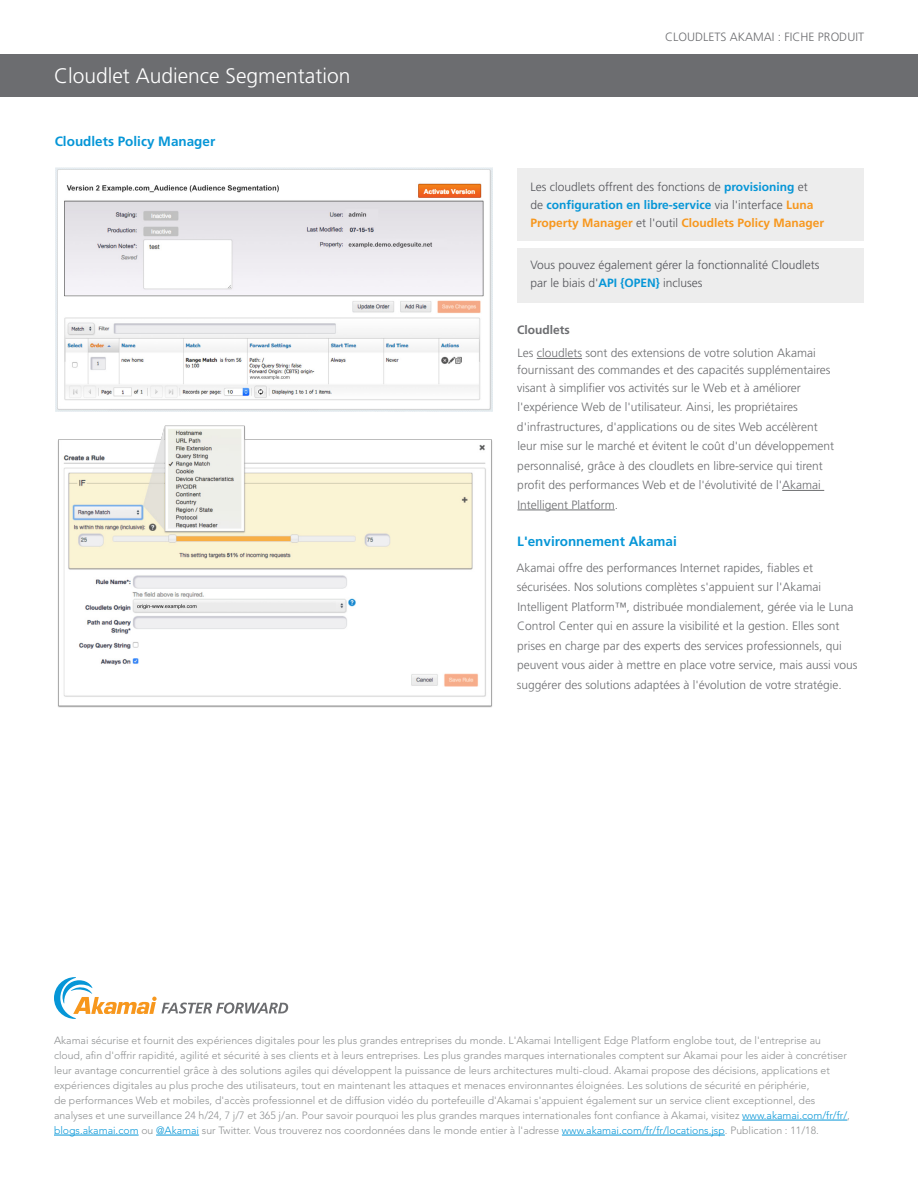
<style>
.page{position:relative;width:918px;height:1188px;background:#fff}
.page>*{position:absolute;margin:0;border:0;box-sizing:border-box;transform-origin:0 0}
.t1{font:300 21px "Frutiger";color:#fff}
.t2{font:700 13.5px "Frutiger";color:#0696d7}
.t3{font:300 12px/19.5px "Frutiger";color:#6c6d70}
.t4{font:300 12px/18px "Frutiger";color:#54555a}
.t5{font:700 12px "Frutiger";color:#6c6d70}
.t6{font:300 10.5px/15px "Avenir LT Std";color:#8e9091}
.s1{font-weight:700;color:#0696d7}
.s2{font-weight:700;color:#f7971d}
.s3{color:#0696d7}
</style>
<div class="page">
<div style="left:0;top:54px;width:918px;height:43px;background:#6c6d70"></div>
<hr style="left:537px;top:358px;width:45px;height:1px;background:#6c6d70">
<hr style="left:782px;top:490px;width:42px;height:1px;background:#6c6d70">
<hr style="left:517px;top:510px;width:98px;height:1px;background:#6c6d70">
<img style="left:56px;top:167px;width:437px;height:245px">
<img style="left:58px;top:425px;width:435px;height:283px">
<div style="left:518px;top:169px;width:346px;height:72px;background:#ededed"></div>
<div style="left:518px;top:248px;width:346px;height:55px;background:#ededed"></div>
<svg style="left:54px;top:977px;width:234px;height:42px"></svg>
<hr style="left:742px;top:1120px;width:105px;height:1px;background:#0696d7">
<hr style="left:54px;top:1135px;width:85px;height:1px;background:#0696d7">
<hr style="left:156px;top:1135px;width:43px;height:1px;background:#0696d7">
<hr style="left:562px;top:1135px;width:163px;height:1px;background:#0696d7">
<h1 class="t1" style="left:54px;top:64px;width:298px">Cloudlet Audience Segmentation</h1>
<p class="t2" style="left:55px;top:133px;width:162px">Cloudlets Policy Manager</p>
<p class="t3" style="left:665px;top:28px;width:200px">CLOUDLETS AKAMAI : FICHE PRODUIT</p>
<p class="t4" style="left:530px;top:178px;width:295px">Les cloudlets offrent des fonctions de <span class="s1">provisioning</span> et<br>de <span class="s1">configuration en libre-service</span> via l'interface <span class="s2">Luna<br>Property Manager</span> et l'outil <span class="s2">Cloudlets Policy Manager</span></p>
<p class="t4" style="left:530px;top:256px;width:291px">Vous pouvez également gérer la fonctionnalité Cloudlets par le biais d'<span class="s1">API {OPEN}</span> incluses</p>
<p class="t5" style="left:517px;top:323px;width:54px">Cloudlets</p>
<p class="t3" style="left:517px;top:345px;width:315px;line-height:17.2px">Les cloudlets sont des extensions de votre solution Akamai fournissant des commandes et des capacités supplémentaires visant à simplifier vos activités sur le Web et à améliorer</p>
<p class="t3" style="left:517px;top:397px;width:319px">l'expérience Web de l'utilisateur. Ainsi, les propriétaires d'infrastructures, d'applications ou de sites Web accélèrent leur mise sur le marché et évitent le coût d'un développement personnalisé, grâce à des cloudlets en libre-service qui tirent profit des performances Web et de l'évolutivité de l'Akamai Intelligent Platform.</p>
<p class="t2" style="left:517px;top:534px;width:161px">L'environnement Akamai</p>
<p class="t3" style="left:517px;top:558px;width:343px">Akamai offre des performances Internet rapides, fiables et sécurisées. Nos solutions complètes s'appuient sur l'Akamai Intelligent Platform™, distribuée mondialement, gérée via le Luna Control Center qui en assure la visibilité et la gestion. Elles sont prises en charge par des experts des services professionnels, qui peuvent vous aider à mettre en place votre service, mais aussi vous suggérer des solutions adaptées à l'évolution de votre stratégie.</p>
<p class="t6" style="left:54px;top:1033px;width:797px">Akamai sécurise et fournit des expériences digitales pour les plus grandes entreprises du monde. L'Akamai Intelligent Edge Platform englobe tout, de l'entreprise au cloud, afin d'offrir rapidité, agilité et sécurité à ses clients et à leurs entreprises. Les plus grandes marques internationales comptent sur Akamai pour les aider à concrétiser leur avantage concurrentiel grâce à des solutions agiles qui développent la puissance de leurs architectures multi-cloud. Akamai propose des décisions, applications et expériences digitales au plus proche des utilisateurs, tout en maintenant les attaques et menaces environnantes éloignées. Les solutions de sécurité en périphérie,<br>de performances Web et mobiles, d'accès professionnel et de diffusion vidéo du portefeuille d'Akamai s'appuient également sur un service client exceptionnel, des analyses et une surveillance 24 h/24, 7 j/7 et 365 j/an. Pour savoir pourquoi les plus grandes marques internationales font confiance à Akamai, visitez <span class="s3">www.akamai.com/fr/fr/</span>, <span class="s3">blogs.akamai.com</span> ou <span class="s3">@Akamai</span> sur Twitter. Vous trouverez nos coordonnées dans le monde entier à l'adresse <span class="s3">www.akamai.com/fr/fr/locations.jsp</span>. Publication : 11/18.</p>
</div>
